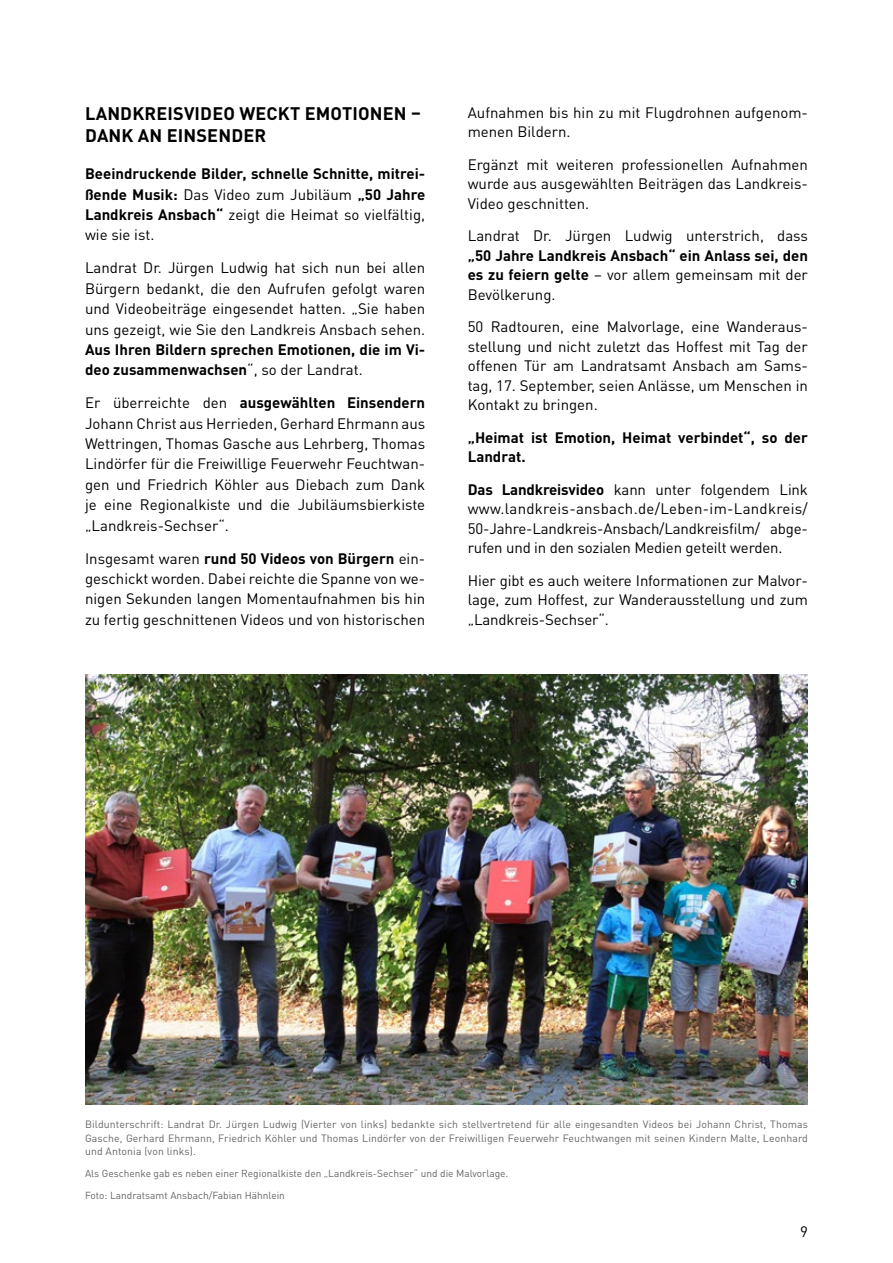
<style>
.page{position:relative;width:893px;height:1263px;background:#fff}
.page>*{position:absolute;margin:0;border:0;box-sizing:border-box;transform-origin:0 0}
.t1{font:700 18px/21.9px "DIN Pro";letter-spacing:.01em;color:#000}
.t2{font:15px/20.4px "DIN Pro";color:#000;text-align:justify}
.t3{font:700 15px/20.4px "DIN Pro";color:#000;text-align:justify}
.t4{font:10.5px/13.5px "DIN Pro";letter-spacing:.01em;color:#646567;text-align:justify}
.t5{font:10.2px/22px "DIN Pro";color:#646567}
.s1{font-weight:400}
.s2{font-weight:700}
</style>
<div class="page">
<img style="left:85px;top:675px;width:723px;height:429px">
<p class="t1" style="left:85px;top:102px;width:337px">LANDKREISVIDEO WECKT EMOTIONEN –<br>DANK AN EINSENDER</p>
<p class="t3" style="left:85px;top:163px;width:342px">Beeindruckende Bilder, schnelle Schnitte, mitrei&shy;ßende Musik: <span class="s1">Das Video zum Jubiläum</span> „50 Jahre Landkreis Ansbach“ <span class="s1">zeigt die Heimat so vielfältig, wie sie ist.</span></p>
<p class="t2" style="left:85px;top:257px;width:342px">Landrat Dr. Jürgen Ludwig hat sich nun bei allen Bürgern bedankt, die den Aufrufen gefolgt waren und Videobeiträge eingesendet hatten. „Sie haben uns gezeigt, wie Sie den Landkreis Ansbach sehen.</p>
<p class="t3" style="left:85px;top:339px;width:342px">Aus Ihren Bildern sprechen Emotionen, die im Vi&shy;deo zusammenwachsen<span class="s1">“, so der Landrat.</span></p>
<p class="t2" style="left:85px;top:392px;width:342px">Er überreichte den <span class="s2">ausgewählten Einsendern </span>Johann Christ aus Herrieden, Gerhard Ehrmann aus Wettringen, Thomas Gasche aus Lehrberg, Thomas Lindörfer für die Freiwillige Feuerwehr Feuchtwan&shy;gen und Friedrich Köhler aus Diebach zum Dank je eine Regionalkiste und die Jubiläumsbierkiste „Landkreis-Sechser“.</p>
<p class="t2" style="left:85px;top:547px;width:342px">Insgesamt waren <span class="s2">rund 50 Videos von Bürgern</span> ein&shy;geschickt worden. Dabei reichte die Spanne von we&shy;nigen Sekunden langen Momentaufnahmen bis hin zu fertig geschnittenen Videos und von historischen</p>
<p class="t2" style="left:468px;top:102px;width:342px;line-height:19.5px">Aufnahmen bis hin zu mit Flugdrohnen aufgenom&shy;menen Bildern.</p>
<p class="t2" style="left:468px;top:154px;width:342px;line-height:19.5px">Ergänzt mit weiteren professionellen Aufnahmen wurde aus ausgewählten Beiträgen das Landkreis-Video geschnitten.</p>
<p class="t2" style="left:468px;top:225px;width:342px">Landrat Dr. Jürgen Ludwig unterstrich, dass</p>
<p class="t3" style="left:468px;top:245px;width:342px;line-height:19.5px">„50 Jahre Landkreis Ansbach“ ein Anlass sei, den es zu feiern gelte <span class="s1">– vor allem gemeinsam mit der Bevölkerung.</span></p>
<p class="t2" style="left:468px;top:316px;width:342px;line-height:19.5px">50 Radtouren, eine Malvorlage, eine Wanderaus&shy;stellung und nicht zuletzt das Hoffest mit Tag der offenen Tür am Landratsamt Ansbach am Sams&shy;tag, 17. September, seien Anlässe, um Menschen in Kontakt zu bringen.</p>
<p class="t3" style="left:468px;top:427px;width:342px;line-height:19.5px">„Heimat ist Emotion, Heimat verbindet“, so der<br>Landrat.</p>
<p class="t2" style="left:468px;top:479px;width:342px;line-height:19.5px;text-align:left"><span class="s2">Das Landkreisvideo</span> kann unter folgendem Link www.landkreis-ansbach.de/Leben-im-Landkreis/ 50-Jahre-Landkreis-Ansbach/Landkreisfilm/ abge&shy;rufen und in den sozialen Medien geteilt werden.</p>
<p class="t2" style="left:468px;top:570px;width:342px;line-height:19.5px">Hier gibt es auch weitere Informationen zur Malvor&shy;lage, zum Hoffest, zur Wanderausstellung und zum „Landkreis-Sechser“.</p>
<p class="t4" style="left:85px;top:1117px;width:724px">Bildunterschrift: Landrat Dr. Jürgen Ludwig (Vierter von links) bedankte sich stellvertretend für alle eingesandten Videos bei Johann Christ, Thomas Gasche, Gerhard Ehrmann, Friedrich Köhler und Thomas Lindörfer von der Freiwilligen Feuerwehr Feuchtwangen mit seinen Kindern Malte, Leonhard und Antonia (von links).</p>
<p class="t5" style="left:85px;top:1162px;width:425px">Als Geschenke gab es neben einer Regionalkiste den „Landkreis-Sechser“ und die Malvorlage.<br>Foto: Landratsamt Ansbach/Fabian Hähnlein</p>
<p class="t2" style="left:800px;top:1220px;width:9px">9</p>
</div>
